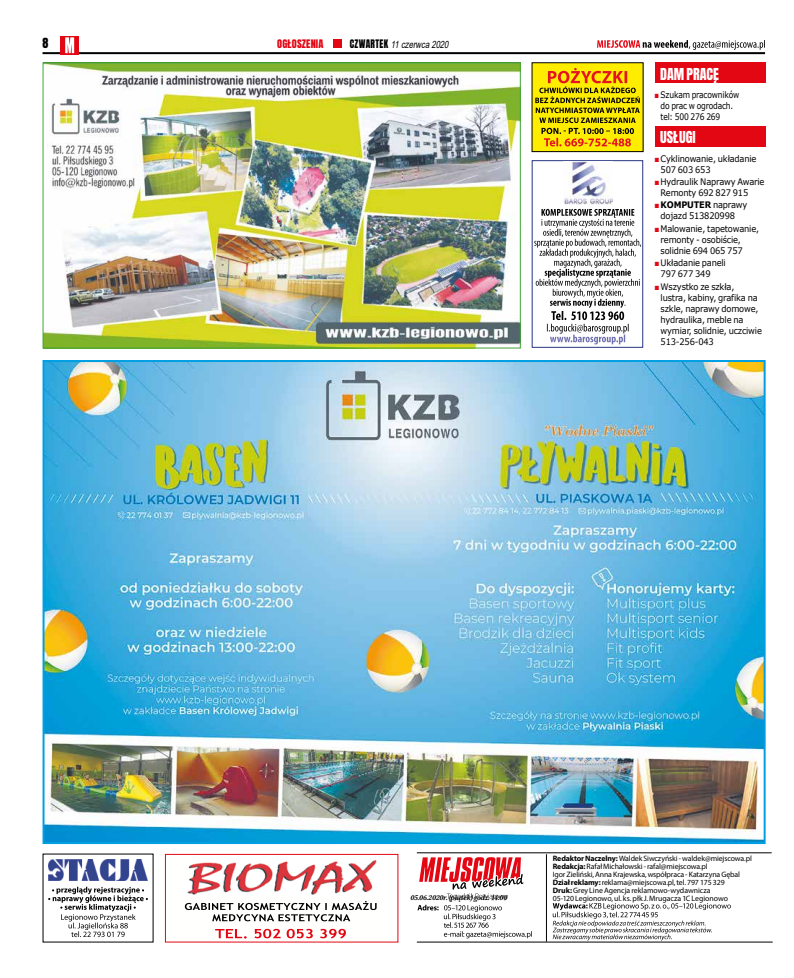
<style>
.page{position:relative;width:794px;height:978px;background:#fff}
.page>*{position:absolute;margin:0;border:0;box-sizing:border-box;transform-origin:0 0}
.t1{font:14px "Anton";letter-spacing:-.005em;color:#fff}
.t2{font:12px "Anton";color:#000}
.t3{font:italic 10px "Arial";color:#000;scale:.77 1}
.t4{font:10px "Anton";letter-spacing:.01em;color:#e30613}
.t5{font:9px/11px "Verdana";letter-spacing:-.02em;color:#000;scale:.92 1}
.t6{font:9px/11px "Verdana";letter-spacing:-.02em;color:#000;scale:.84 1}
.t7{font:8px "Linux Libertine GBI";letter-spacing:-.045em;color:#000}
.t8{font:7.8px/7.8px "Myriad Pro";letter-spacing:-.015em;color:#000}
.s1{font-family:"Anton";font-style:normal}
.s2{font-family:"Arial";color:#e30613}
.s3{font-weight:700}
</style>
<div class="page">
<svg style="left:597px;top:40px;width:168px;height:10px"></svg>
<hr style="left:43px;top:52px;width:722px;height:2px;background:#000">
<div style="left:61px;top:36px;width:18px;height:18px;background:#e30613"></div>
<svg style="left:65px;top:37px;width:9px;height:16px"></svg>
<div style="left:333px;top:39px;width:9px;height:9px;background:#e30613"></div>
<hr style="left:417px;top:852px;width:354px;height:1px;background:#000">
<hr style="left:546px;top:854px;width:1px;height:88px;background:#000">
<svg style="left:417px;top:857px;width:115px;height:81px"></svg>
<svg style="left:553px;top:903px;width:178px;height:38px"></svg>
<hr style="left:417px;top:942px;width:355px;height:1px;background:#000">
<img style="left:46px;top:363px;width:716px;height:478px">
<div style="left:43px;top:360px;width:722px;height:484px;border:2px solid #009fe3"></div>
<img style="left:49px;top:859px;width:99px;height:22px">
<svg style="left:48px;top:887px;width:100px;height:50px"></svg>
<img style="left:45px;top:64px;width:474px;height:283px">
<div style="left:43px;top:62px;width:478px;height:287px;border:1px solid #3fa535"></div>
<div style="left:654px;top:62px;width:111px;height:21px;background:#e30613"></div>
<div style="left:654px;top:126px;width:111px;height:21px;background:#e30613"></div>
<div style="left:531px;top:160px;width:112px;height:188px;background:#fff;border:1px solid #283583"></div>
<svg style="left:534px;top:209px;width:107px;height:135px"></svg>
<img style="left:564px;top:162px;width:49px;height:42px">
<div style="left:165px;top:854px;width:233px;height:89px;background:#fffffd;border:1px solid #e30613"></div>
<img style="left:187px;top:860px;width:190px;height:34px">
<svg style="left:215px;top:929px;width:131px;height:10px"></svg>
<svg style="left:185px;top:901px;width:191px;height:20px"></svg>
<div style="left:532px;top:63px;width:111px;height:89px;background:#ffed00"></div>
<svg style="left:535px;top:68px;width:105px;height:78px"></svg>
<h2 class="t2" style="left:43px;top:37px;width:7px">8</h2>
<p class="t3" style="left:350px;top:37px;width:133px"><span class="s1">C Z W A R T E K</span> 11czerwca2020</p>
<p class="t4" style="left:277px;top:38px;width:48px">OGŁOSZENIA</p>
<h1 class="t1" style="left:660px;top:67px;width:60px">DAM PRACĘ</h1>
<p class="t6" style="left:660px;top:89px;width:95px;text-indent:-6px"><span class="s2">■</span> Szukam pracowników do prac w ogrodach. tel: 500 276 269</p>
<h1 class="t1" style="left:660px;top:130px;width:37px">USŁUGI</h1>
<p class="t5" style="left:660px;top:153px;width:106px;text-indent:-6px"><span class="s2">■</span>Cyklinowanie, układanie<br>507 603 653</p>
<p class="t5" style="left:660px;top:176px;width:114px;text-indent:-6px"><span class="s2">■</span>Hydraulik Naprawy Awarie<br>Remonty 692 827 915</p>
<p class="t5" style="left:660px;top:200px;width:96px;text-indent:-6px"><span class="s2">■</span><span class="s3">KOMPUTER</span> naprawy dojazd 513820998</p>
<p class="t5" style="left:660px;top:223px;width:109px;text-indent:-6px"><span class="s2">■</span>Malowanie, tapetowanie, remonty - osobiście, solidnie 694 065 757</p>
<p class="t5" style="left:660px;top:257px;width:72px;text-indent:-6px"><span class="s2">■</span>Układanie paneli<br>797 677 349</p>
<p class="t5" style="left:660px;top:281px;width:112px;text-indent:-6px"><span class="s2">■</span>Wszystko ze szkła, lustra, kabiny, grafika na szkle, naprawy domowe, hydraulika, meble na wymiar, solidnie, uczciwie<br>513-256-043</p>
<p class="t7" style="left:410px;top:892px;width:99px">05.06.2020r. (piątek) godz. 14:00</p>
<p class="t8" style="left:553px;top:855px;width:201px"><span class="s3">Redaktor Naczelny:</span> Waldek Siwczyński - waldek@miejscowa.pl <span class="s3">Redakcja:</span> Rafał Michałowski - rafal@miejscowa.pl<br>Igor Zieliński, Anna Krajewska, współpraca - Katarzyna Gębal <span class="s3">Dział reklamy:</span> reklama@miejscowa.pl, tel. 797 175 329<br><span class="s3">Druk:</span> Grey Line Agencja reklamowo-wydawnicza<br>05-120 Legionowo, ul. ks. płk J. Mrugacza 1C Legionowo</p>
</div>
